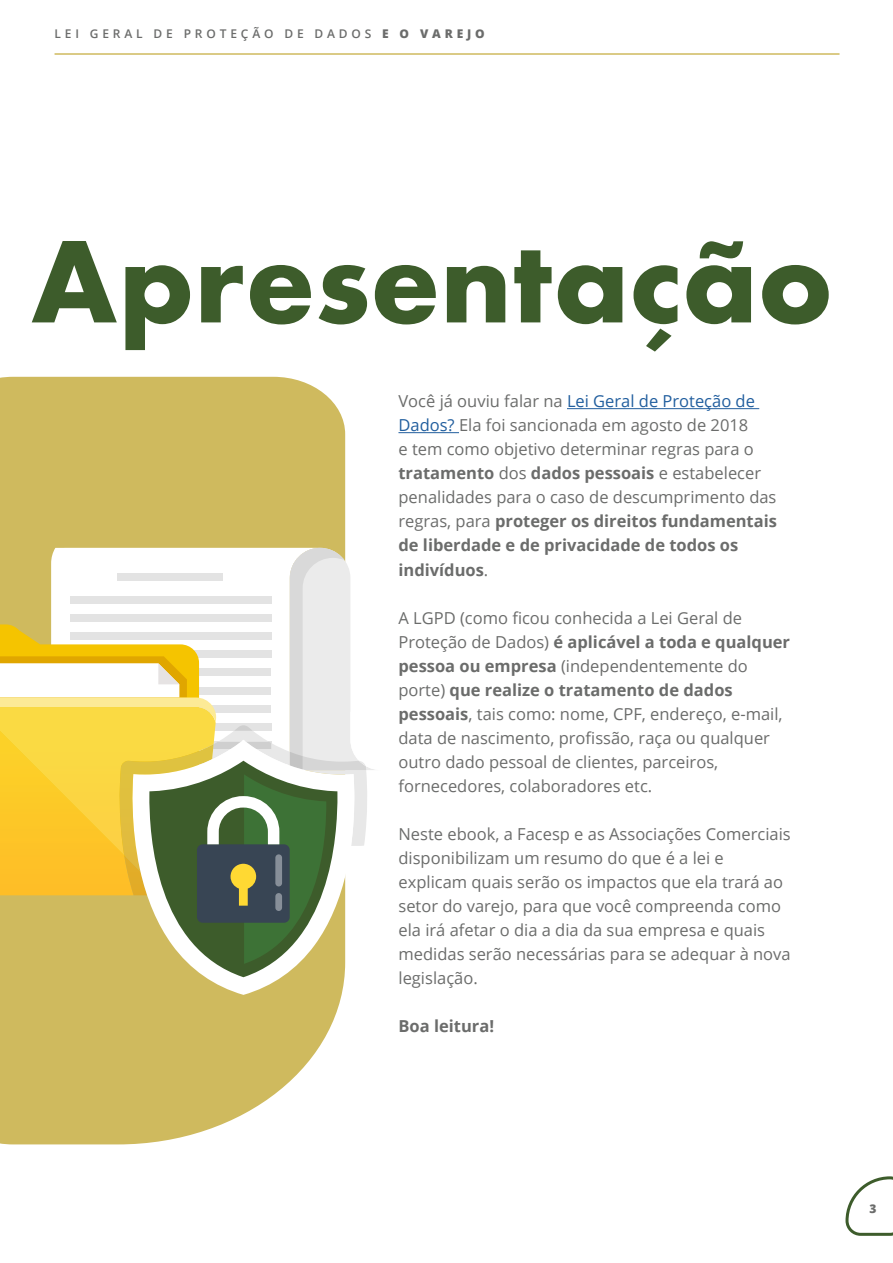
<style>
.page{position:relative;width:893px;height:1263px;background:#fff}
.page>*{position:absolute;margin:0;border:0;box-sizing:border-box;transform-origin:0 0}
.t1{font:700 108px "Futura";color:#3d5c2b}
.t2{font:16.5px/24px "Open Sans";color:#6b6c6b}
.t3{font:700 16.5px "Open Sans";color:#6b6c6b}
.t4{font:600 12px "Open Sans";letter-spacing:.32em;color:#6b6c6b}
.t5{font:800 12px "Open Sans";color:#6b6c6b}
.s1{font-weight:800}
.s2{color:#215e9e}
.s3{font-weight:700}
</style>
<div class="page">
<hr style="left:55px;top:53px;width:784px;height:2px;background:#cfba5e">
<svg style="left:845px;top:1176px;width:48px;height:60px"></svg>
<svg style="left:0;top:377px;width:345px;height:767px;background:#d3bf6b"></svg>
<svg style="left:131px;top:977px;width:214px;height:18px;fill:#cfba5e"></svg>
<svg style="left:0;top:548px;width:374px;height:429px"></svg>
<div style="left:275px;top:893px;width:7px;height:18px;background:#878f99;border-radius:3px"></div>
<div style="left:275px;top:854px;width:7px;height:32px;background:#878f99;border-radius:3px"></div>
<hr style="left:567px;top:408px;width:192px;height:1px;background:#215e9e">
<hr style="left:398px;top:432px;width:61px;height:1px;background:#215e9e">
<p class="t4" style="left:55px;top:25px;width:432px">LEI GERAL DE PROTEÇÃO DE DADOS <span class="s1">E O VAREJO</span></p>
<h1 class="t1" style="left:31px;top:204px;width:804px">Apresentação</h1>
<p class="t2" style="left:398px;top:389px;width:380px">Você já ouviu falar na <span class="s2">Lei Geral de Proteção de Dados?</span> Ela foi sancionada em agosto de 2018<br>e tem como objetivo determinar regras para o <span class="s3">tratamento</span> dos <span class="s3">dados pessoais</span> e estabelecer penalidades para o caso de descumprimento das regras, para <span class="s3">proteger os direitos fundamentais de liberdade e de privacidade de todos os indivíduos</span>.</p>
<p class="t2" style="left:398px;top:605px;width:393px">A LGPD (como ficou conhecida a Lei Geral de Proteção de Dados) <span class="s3">é aplicável a toda e qualquer pessoa ou empresa</span> (independentemente do porte) <span class="s3">que realize o tratamento de dados pessoais</span>, tais como: nome, CPF, endereço, e-mail, data de nascimento, profissão, raça ou qualquer outro dado pessoal de clientes, parceiros, fornecedores, colaboradores etc.</p>
<p class="t2" style="left:398px;top:821px;width:394px">Neste ebook, a Facesp e as Associações Comerciais disponibilizam um resumo do que é a lei e explicam quais serão os impactos que ela trará ao setor do varejo, para que você compreenda como ela irá afetar o dia a dia da sua empresa e quais medidas serão necessárias para se adequar à nova legislação.</p>
<p class="t3" style="left:398px;top:1014px;width:97px">Boa leitura!</p>
<p class="t5" style="left:869px;top:1199px;width:9px">3</p>
</div>
